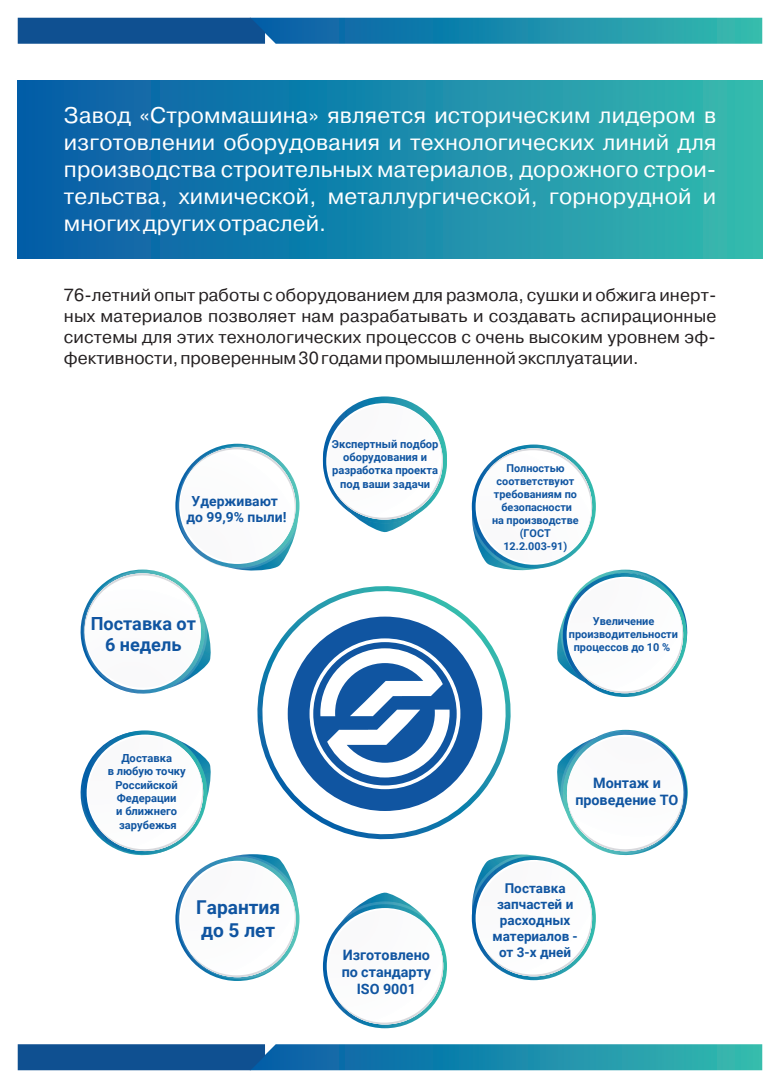
<style>
.page{position:relative;width:780px;height:1088px;background:#fff}
.page>*{position:absolute;margin:0;border:0;box-sizing:border-box;transform-origin:0 0}
.t1{font:22.5px/27px "Pragmatica C";letter-spacing:.01em;color:#fff;text-align:justify}
.t2{font:700 19.12px/22.9px "Roboto";color:#1055a1}
.t3{font:700 18.12px/21.8px "Roboto";color:#1055a1;text-align:center}
.t4{font:17.5px/21px "Pragmatica C";color:#231f20;text-align:justify}
.t5{font:700 14.38px/17.1px "Roboto";color:#1055a1;text-align:center}
.t6{font:700 13.88px/16.8px "Roboto";color:#1055a1;text-align:center}
.t7{font:700 13.5px/16.2px "Roboto";color:#1055a1;text-align:center}
.t8{font:700 11.12px/13.4px "Roboto";color:#1055a1;text-align:center}
.t9{font:700 11px/13.1px "Roboto";color:#1055a1;text-align:center}
.t10{font:700 10.88px/13px "Roboto";color:#1055a1;text-align:center}
</style>
<div class="page">
<div style="left:18px;top:80px;width:744px;height:179px;background:linear-gradient(to right,#025aa7,#34b9af)"></div>
<svg style="left:18px;top:18px;width:744px;height:26px;background:#1a79a3"></svg>
<svg style="left:18px;top:1044px;width:744px;height:26px;background:#1a79a3"></svg>
<svg style="left:80px;top:400px;width:608px;height:624px"></svg>
<p class="t1" style="left:64px;top:102px;width:654px">Завод «Строммашина» является историческим лидером в изготовлении оборудования и технологических линий для производства строительных материалов, дорожного строи&shy;тельства, химической, металлургической, горнорудной и многих других отраслей.</p>
<p class="t4" style="left:64px;top:284px;width:654px">76-летний опыт работы с оборудованием для размола, сушки и обжига инерт&shy;ных материалов позволяет нам разрабатывать и создавать аспирационные системы для этих технологических процессов с очень высоким уровнем эф&shy;фективности, проверенным 30 годами промышленной эксплуатации.</p>
<p class="t6" style="left:186px;top:492px;width:101px">Удерживают до 99,9% пыли!</p>
<p class="t3" style="left:91px;top:611px;width:107px">Поставка от<br>6 недель</p>
<p class="t8" style="left:108px;top:751px;width:79px">Доставка<br>в любую точку<br>Российской<br>Федерации<br>и ближнего зарубежья</p>
<p class="t2" style="left:196px;top:895px;width:85px">Гарантия до 5 лет</p>
<p class="t8" style="left:332px;top:436px;width:108px">Экспертный подбор оборудования и разработка проекта под ваши задачи</p>
<p class="t5" style="left:342px;top:946px;width:91px">Изготовлено по стандарту<br>ISO 9001</p>
<p class="t10" style="left:492px;top:461px;width:88px">Полностью соответствуют требованиям по безопасности<br>на производстве (ГОСТ<br>12.2.003-91)</p>
<p class="t9" style="left:569px;top:614px;width:111px">Увеличение производительности процессов до 10 %</p>
<p class="t5" style="left:575px;top:773px;width:105px">Монтаж и проведение ТО</p>
<p class="t7" style="left:492px;top:879px;width:87px">Поставка запчастей и расходных материалов - от 3-х дней</p>
</div>
